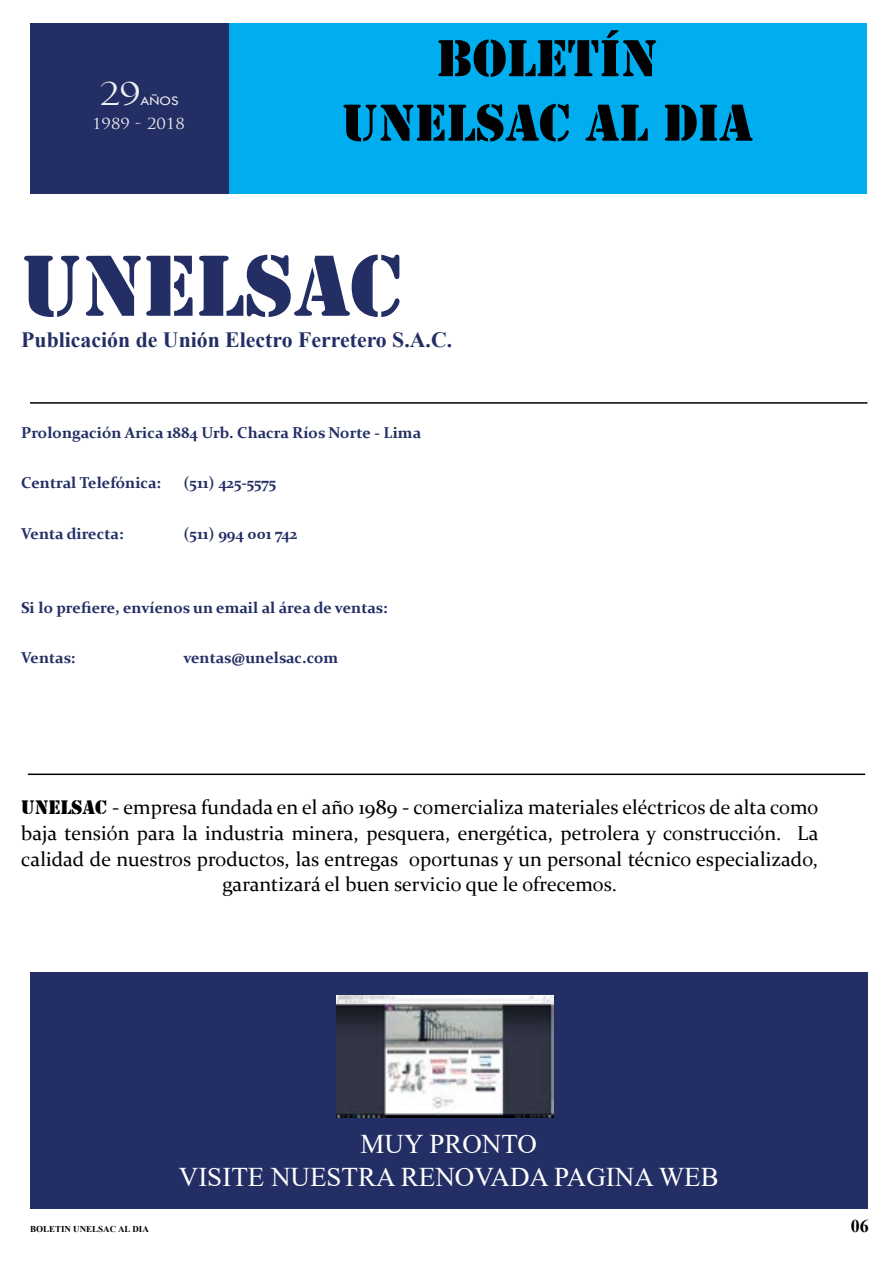
<style>
.page{position:relative;width:893px;height:1262px;background:#fff}
.page>*{position:absolute;margin:0;border:0;box-sizing:border-box;transform-origin:0 0}
.t1{font:90px "Army";color:#222e64}
.t2{font:54px/64.5px "Army";color:#000;text-align:center}
.t3{font:31.95px "Felix Titling";color:#eeeff0;scale:1.11 1}
.t4{font:27px/32.4px "Times New Roman";color:#fff;text-align:center}
.t5{font:700 21.75px "Times New Roman";color:#222e64}
.t6{font:20.25px/25.7px "Constantia";color:#000;text-align:center}
.t7{font:700 18px "Times New Roman";color:#000}
.t8{font:700 15.75px "Constantia";color:#222e64}
.t9{font:14.85px "Trajan Pro";color:#eeeff0;scale:1.11 1}
.t10{font:13.5px "Tw Cen";color:#eeeff0;scale:1.11 1}
.t11{font:700 9px "Times New Roman";color:#000}
.s1{font-family:"Army"}
</style>
<div class="page">
<div style="left:30px;top:972px;width:837px;height:236px;background:#222e64"></div>
<div style="left:30px;top:23px;width:198px;height:170px;background:#222e64"></div>
<hr style="left:30px;top:402px;width:837px;height:1px;background:#000">
<hr style="left:28px;top:773px;width:837px;height:2px;background:#000">
<img style="left:337px;top:995px;width:216px;height:122px">
<div style="left:229px;top:23px;width:637px;height:170px;background:#00adef"></div>
<h3 class="t3" style="left:100px;top:75px;width:37px">29</h3>
<p class="t10" style="left:140px;top:93px;width:36px">AÑOS</p>
<p class="t9" style="left:92px;top:114px;width:85px">1989 - 2018</p>
<h2 class="t2" style="left:342px;top:27px;width:412px">BOLETÍN<br>UNELSAC AL DIA</h2>
<h1 class="t1" style="left:21px;top:234px;width:55px">UNELSAC</h1>
<p class="t5" style="left:21px;top:324px;width:432px">Publicación de Unión Electro Ferretero S.A.C.</p>
<p class="t8" style="left:21px;top:422px;width:401px">Prolongación Arica 1884 Urb. Chacra Ríos Norte - Lima</p>
<p class="t8" style="left:21px;top:472px;width:141px">Central Telefónica:</p>
<p class="t8" style="left:183px;top:472px;width:94px">(511) 425-5575</p>
<p class="t8" style="left:21px;top:522px;width:104px">Venta directa:</p>
<p class="t8" style="left:183px;top:522px;width:116px">(511) 994 001 742</p>
<p class="t8" style="left:21px;top:596px;width:368px">Si lo prefiere, envíenos un email al área de ventas:</p>
<p class="t8" style="left:21px;top:647px;width:56px">Ventas:</p>
<p class="t8" style="left:183px;top:647px;width:156px">ventas@unelsac.com</p>
<p class="t6" style="left:21px;top:793px;width:798px"><span class="s1">UNELSAC</span> - empresa fundada en el año 1989 - comercializa materiales eléctricos de alta como baja tensión para la industria minera, pesquera, energética, petrolera y construcción. La calidad de nuestros productos, las entregas oportunas y un personal técnico especializado, garantizará el buen servicio que le ofrecemos.</p>
<h3 class="t4" style="left:179px;top:1127px;width:541px">MUY PRONTO<br>VISITE NUESTRA RENOVADA PAGINA WEB</h3>
<p class="t11" style="left:30px;top:1222px;width:120px">BOLETIN UNELSAC AL DIA</p>
<p class="t7" style="left:850px;top:1212px;width:19px">06</p>
</div>
